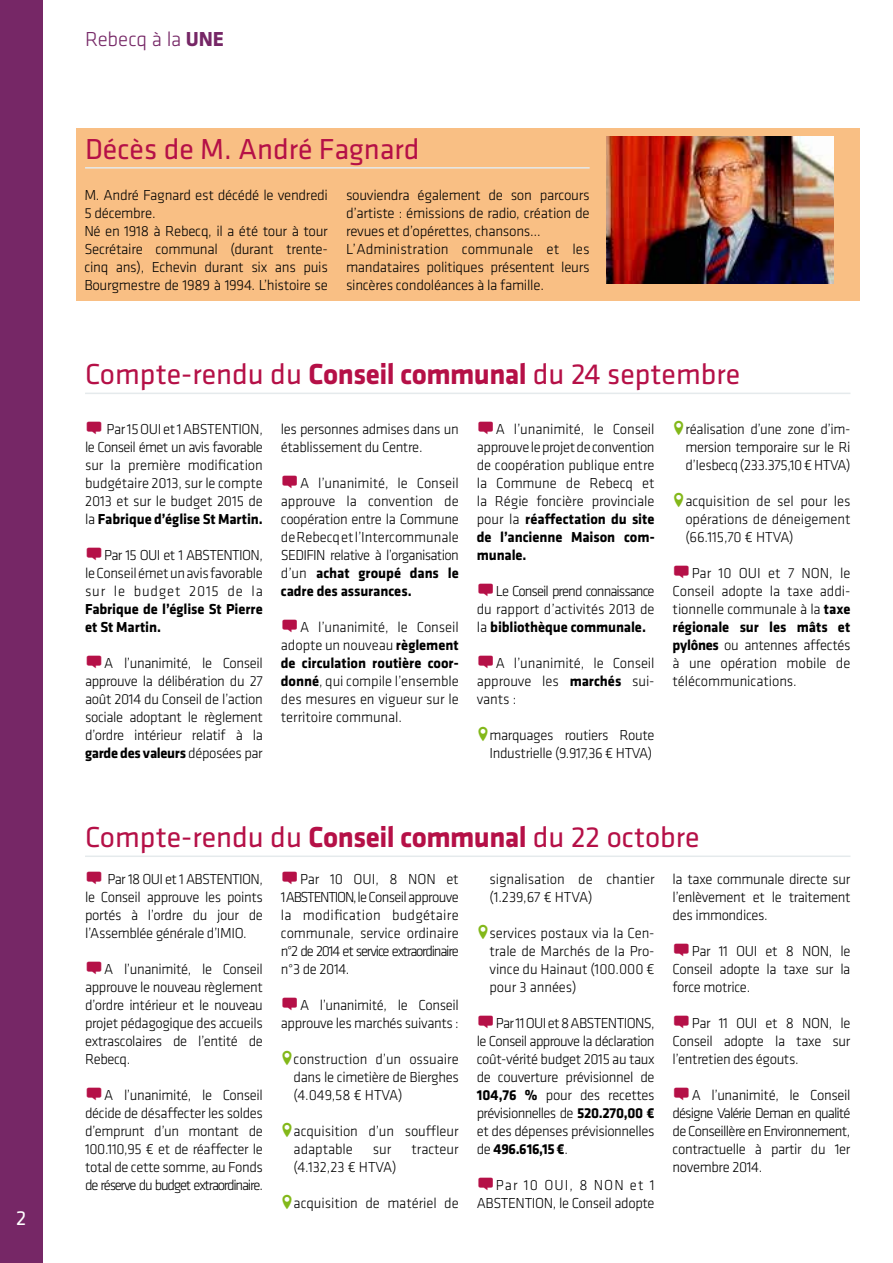
<style>
.page{position:relative;width:893px;height:1263px;background:#fff}
.page>*{position:absolute;margin:0;border:0;box-sizing:border-box;transform-origin:0 0}
.t1{font:36px "Entypo";color:#b51047}
.t2{font:36px "Entypo";color:#83b81a}
.t3{font:30px "Klavika";color:#b51047}
.t4{font:300 21px "Klavika";letter-spacing:-.01em;color:#762766}
.t5{font:21px "Klavika";color:#fff}
.t6{font:300 15px/18px "Klavika";letter-spacing:-.02em;color:#000;text-align:justify}
.t7{font:700 15px/18px "Klavika";letter-spacing:-.005em;color:#000}
.s1{font-weight:700}
</style>
<div class="page">
<div style="left:0;top:0;width:43px;height:1263px;background:#762766"></div>
<hr style="left:85px;top:393px;width:765px;height:1px;background:#e5eaec">
<hr style="left:85px;top:855px;width:765px;height:2px;background:#e5eaec">
<div style="left:76px;top:128px;width:784px;height:172px;background:#f9bf84"></div>
<hr style="left:85px;top:167px;width:505px;height:2px;background:#e5eaec">
<img style="left:607px;top:136px;width:226px;height:147px">
<h3 class="t5" style="left:16px;top:1206px;width:12px">2</h3>
<h3 class="t4" style="left:85px;top:27px;width:141px">Rebecq à la <span class="s1">UNE</span></h3>
<h2 class="t3" style="left:85px;top:132px;width:336px">Décès de M. André Fagnard</h2>
<p class="t6" style="left:84px;top:186px;width:245px;text-align:left">M. André Fagnard est décédé le vendredi 5 décembre.<br>Né en 1918 à Rebecq, il a été tour à tour Secrétaire communal (durant trente&shy;cinq ans), Echevin durant six ans puis Bourgmestre de 1989 à 1994. L’histoire se</p>
<p class="t6" style="left:346px;top:186px;width:245px;text-align:left">souviendra également de son parcours d’artiste : émissions de radio, création de revues et d’opérettes, chansons… L’Administration communale et les mandataires politiques présentent leurs sincères condoléances à la famille.</p>
<h2 class="t3" style="left:85px;top:358px;width:657px">Compte-rendu du <span class="s1">Conseil communal</span> du 24 septembre</h2>
<h1 class="t1" style="left:85px;top:403px;width:19px">^</h1>
<p class="t6" style="left:85px;top:420px;width:179px;text-indent:21px">Par 15 OUI et 1 ABSTENTION, le Conseil émet un avis favorable sur la première modification budgétaire 2013, sur le compte 2013 et sur le budget 2015 de la <span class="s1">Fabrique d’église St Martin.</span></p>
<h1 class="t1" style="left:85px;top:529px;width:19px">^</h1>
<p class="t6" style="left:85px;top:546px;width:179px;text-indent:19px">Par 15 OUI et 1 ABSTENTION, le Conseil émet un avis favorable sur le budget 2015 de la</p>
<p class="t7" style="left:85px;top:600px;width:179px">Fabrique de l’église St Pierre et St Martin.</p>
<h1 class="t1" style="left:85px;top:637px;width:19px">^</h1>
<p class="t6" style="left:85px;top:654px;width:179px;text-indent:19px">A l’unanimité, le Conseil approuve la délibération du 27 août 2014 du Conseil de l’action sociale adoptant le règlement d’ordre intérieur relatif à la <span class="s1">garde des valeurs</span> déposées par</p>
<p class="t6" style="left:281px;top:420px;width:179px">les personnes admises dans un établissement du Centre.</p>
<h1 class="t1" style="left:281px;top:457px;width:19px">^</h1>
<p class="t6" style="left:281px;top:474px;width:179px;text-indent:19px">A l’unanimité, le Conseil approuve la convention de coopération entre la Commune de Rebecq et l’Intercommunale SEDIFIN relative à l’organisation d’un <span class="s1">achat groupé dans le cadre des assurances.</span></p>
<h1 class="t1" style="left:281px;top:601px;width:19px">^</h1>
<p class="t6" style="left:281px;top:618px;width:179px;text-indent:19px">A l’unanimité, le Conseil adopte un nouveau <span class="s1">règlement de circulation routière coor&shy;donné</span>, qui compile l’ensemble des mesures en vigueur sur le territoire communal.</p>
<h1 class="t1" style="left:477px;top:403px;width:19px">^</h1>
<p class="t6" style="left:477px;top:420px;width:179px;text-indent:19px">A l’unanimité, le Conseil approuve le projet de convention de coopération publique entre la Commune de Rebecq et la Régie foncière provinciale pour la <span class="s1">réaffectation du site de l’ancienne Maison com&shy;munale.</span></p>
<h1 class="t1" style="left:477px;top:565px;width:19px">^</h1>
<p class="t6" style="left:477px;top:582px;width:179px;text-indent:19px">Le Conseil prend connaissance du rapport d’activités 2013 de la <span class="s1">bibliothèque communale.</span></p>
<h1 class="t1" style="left:477px;top:637px;width:19px">^</h1>
<p class="t6" style="left:477px;top:654px;width:179px;text-indent:19px">A l’unanimité, le Conseil approuve les <span class="s1">marchés</span> sui&shy;vants :</p>
<h1 class="t2" style="left:477px;top:709px;width:14px">b</h1>
<p class="t6" style="left:489px;top:726px;width:167px">marquages routiers Route<br>Industrielle (9.917,36 € HTVA)</p>
<h1 class="t2" style="left:673px;top:403px;width:14px">b</h1>
<p class="t6" style="left:685px;top:420px;width:167px">réalisation d’une zone d’im&shy;mersion temporaire sur le Ri d’Iesbecq (233.375,10 € HTVA)</p>
<h1 class="t2" style="left:673px;top:475px;width:14px">b</h1>
<p class="t6" style="left:685px;top:492px;width:167px">acquisition de sel pour les opérations de déneigement (66.115,70 € HTVA)</p>
<h1 class="t1" style="left:673px;top:547px;width:19px">^</h1>
<p class="t6" style="left:673px;top:564px;width:179px;text-indent:19px">Par 10 OUI et 7 NON, le Conseil adopte la taxe addi&shy;tionnelle communale à la <span class="s1">taxe régionale sur les mâts et pylônes</span> ou antennes affectés à une opération mobile de télécommunications.</p>
<h2 class="t3" style="left:85px;top:821px;width:616px">Compte-rendu du <span class="s1">Conseil communal</span> du 22 octobre</h2>
<h1 class="t1" style="left:85px;top:853px;width:19px">^</h1>
<p class="t6" style="left:85px;top:870px;width:179px;text-indent:23px">Par 18 OUI et 1 ABSTENTION, le Conseil approuve les points portés à l’ordre du jour de l’Assemblée générale d’IMIO.</p>
<h1 class="t1" style="left:85px;top:943px;width:19px">^</h1>
<p class="t6" style="left:85px;top:960px;width:179px;text-indent:19px">A l’unanimité, le Conseil approuve le nouveau règlement d’ordre intérieur et le nouveau projet pédagogique des accueils extrascolaires de l’entité de Rebecq.</p>
<h1 class="t1" style="left:85px;top:1069px;width:19px">^</h1>
<p class="t6" style="left:85px;top:1086px;width:179px;text-indent:19px">A l’unanimité, le Conseil décide de désaffecter les soldes d’emprunt d’un montant de 100.110,95 € et de réaffecter le total de cette somme, au Fonds de réserve du budget extraordinaire.</p>
<h1 class="t1" style="left:281px;top:853px;width:19px">^</h1>
<p class="t6" style="left:281px;top:870px;width:179px;text-indent:19px">Par 10 OUI, 8 NON et 1 ABSTENTION,le Conseil approuve la modification budgétaire communale, service ordinaire n°2 de 2014 et service extraordinaire n°3 de 2014.</p>
<h1 class="t1" style="left:281px;top:979px;width:19px">^</h1>
<p class="t6" style="left:281px;top:996px;width:179px;text-align:right">A l’unanimité, le Conseil approuve les marchés suivants :</p>
<h1 class="t2" style="left:281px;top:1033px;width:14px">b</h1>
<p class="t6" style="left:294px;top:1050px;width:167px">construction d’un ossuaire dans le cimetière de Bierghes (4.049,58 € HTVA)</p>
<h1 class="t2" style="left:281px;top:1105px;width:14px">b</h1>
<p class="t6" style="left:294px;top:1122px;width:167px">acquisition d’un souffleur adaptable</p>
<p class="t6" style="left:373px;top:1140px;width:20px">sur</p>
<p class="t6" style="left:412px;top:1140px;width:49px">tracteur</p>
<p class="t6" style="left:294px;top:1158px;width:104px">(4.132,23 € HTVA)</p>
<h1 class="t2" style="left:281px;top:1177px;width:14px">b</h1>
<p class="t6" style="left:294px;top:1194px;width:167px">acquisition de matériel de</p>
<p class="t6" style="left:489px;top:870px;width:167px">signalisation de chantier (1.239,67 € HTVA)</p>
<h1 class="t2" style="left:477px;top:907px;width:14px">b</h1>
<p class="t6" style="left:489px;top:924px;width:167px">services postaux via la Cen&shy;trale de Marchés de la Pro&shy;vince du Hainaut (100.000 € pour 3 années)</p>
<h1 class="t1" style="left:477px;top:997px;width:19px">^</h1>
<p class="t6" style="left:477px;top:1014px;width:179px;text-indent:19px">Par 11 OUI et 8 ABSTENTIONS, le Conseil approuve la déclaration coût-vérité budget 2015 au taux de couverture prévisionnel de <span class="s1">104,76 %</span> pour des recettes prévisionnelles de <span class="s1">520.270,00 € </span>et des dépenses prévisionnelles de <span class="s1">496.616,15 €</span>.</p>
<h1 class="t1" style="left:477px;top:1159px;width:19px">^</h1>
<p class="t6" style="left:477px;top:1176px;width:179px;text-align:right">Par 10 OUI, 8 NON et 1<br>ABSTENTION, le Conseil adopte</p>
<p class="t6" style="left:673px;top:870px;width:179px">la taxe communale directe sur l’enlèvement et le traitement des immondices.</p>
<h1 class="t1" style="left:673px;top:925px;width:19px">^</h1>
<p class="t6" style="left:673px;top:942px;width:179px;text-indent:19px">Par 11 OUI et 8 NON, le Conseil adopte la taxe sur la force motrice.</p>
<h1 class="t1" style="left:673px;top:997px;width:19px">^</h1>
<p class="t6" style="left:673px;top:1014px;width:179px;text-indent:19px">Par 11 OUI et 8 NON, le Conseil adopte la taxe sur l’entretien des égouts.</p>
<h1 class="t1" style="left:673px;top:1069px;width:19px">^</h1>
<p class="t6" style="left:673px;top:1086px;width:179px;text-indent:19px">A l’unanimité, le Conseil désigne Valérie Deman en qualité de Conseillère en Environnement, contractuelle à partir du 1er novembre 2014.</p>
</div>
